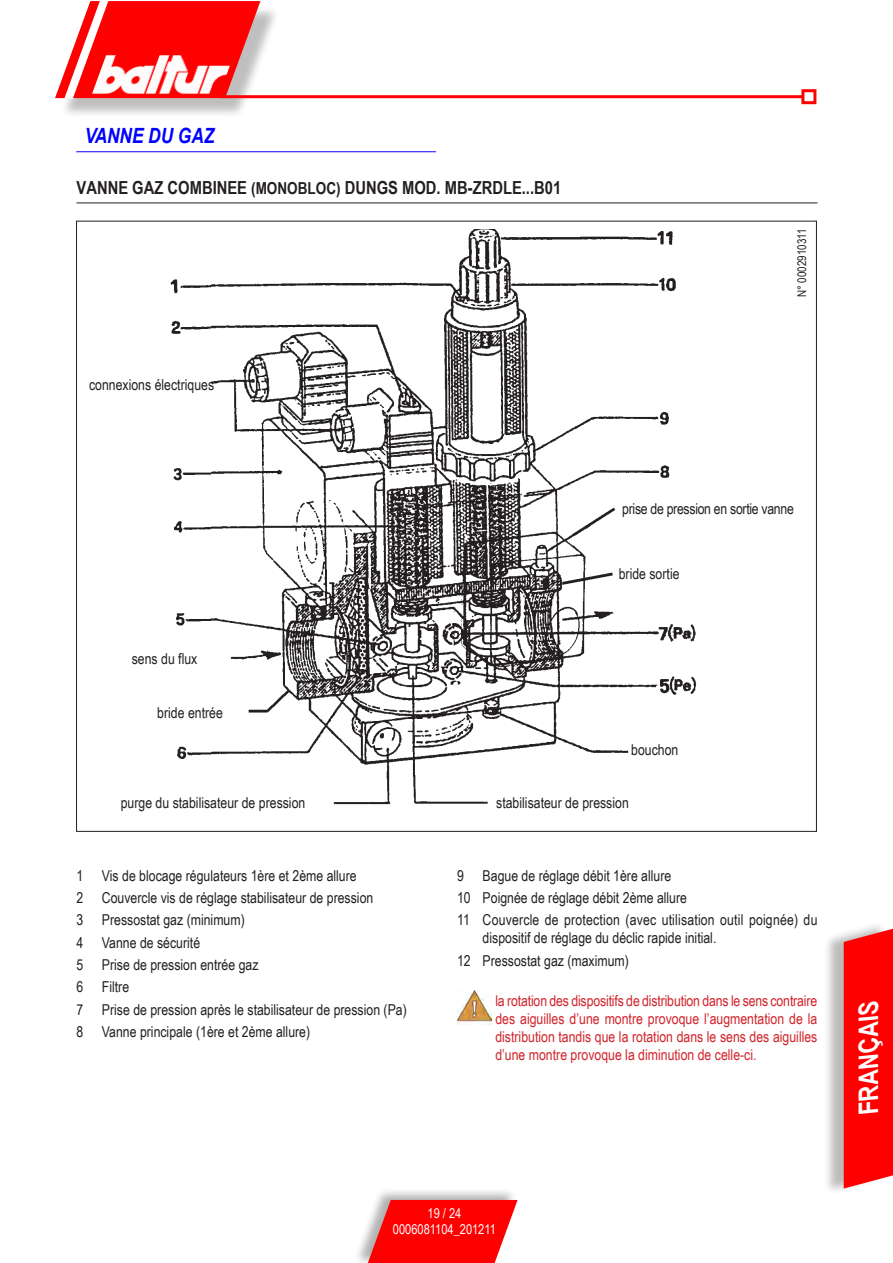
<style>
.page{position:relative;width:893px;height:1263px;background:#fff}
.page>*{position:absolute;margin:0;border:0;box-sizing:border-box;transform-origin:0 0}
.t1{font:italic 700 27px "Arial Narrow";color:#fff}
.t2{font:italic 700 21px "Arial Narrow";color:#00f}
.t3{font:700 18px "Arial Narrow";color:#231f20}
.t4{font:700 16.5px "Arial Narrow";color:#231f20}
.t5{font:15px/22.2px "Arial Narrow";color:#231f20}
.t6{font:15px/18px "Arial Narrow";color:#d1232a;text-align:justify}
.t7{font:15px "Arial Narrow";letter-spacing:-.02em;color:#231f20}
.t8{font:13.5px/16.5px "Arial Narrow";color:#fff;text-align:center}
.t9{font:12px "Arial Narrow";color:#231f20}
.s1{font-size:18px}
</style>
<div class="page">
<div style="left:352px;top:1187px;width:164px;height:76px;background:#231f20;opacity:.35"></div>
<svg style="left:368px;top:1200px;width:150px;height:63px;background:#fb2323"></svg>
<div style="left:59px;top:5px;width:220px;height:113px;background:#231f20;opacity:.29"></div>
<hr style="left:221px;top:95px;width:582px;height:3px;background:#f00">
<div style="left:801px;top:89px;width:15px;height:15px;border:3px solid #f00"></div>
<svg style="left:55px;top:1px;width:205px;height:98px"></svg>
<img style="left:170px;top:230px;width:527px;height:575px">
<div style="left:823px;top:920px;width:66px;height:275px;background:#231f20;opacity:.3"></div>
<div style="left:844px;top:929px;width:49px;height:259px;background:#f00"></div>
<hr style="left:77px;top:203px;width:740px;height:1px;background:#231f20">
<hr style="left:76px;top:151px;width:360px;height:1px;background:#00f">
<img style="left:457px;top:990px;width:34px;height:34px">
<h2 class="t2" style="left:85px;top:120px;width:131px">VANNE DU GAZ</h2>
<p class="t3" style="left:77px;top:174px;width:32px">VANNE</p>
<p class="t3" style="left:132px;top:174px;width:90px">GAZ COM BINEE</p>
<p class="t4" style="left:251px;top:176px;width:116px">(MONOBLOC) <span class="s1">DUNGS</span></p>
<p class="t3" style="left:402px;top:174px;width:161px">MOD. MB-ZRDLE...B01</p>
<p class="t5" style="left:89px;top:373px;width:127px">connexions électriques</p>
<p class="t9" style="left:793px;top:297px;width:70px;rotate:-90deg">N° 0002910311</p>
<p class="t7" style="left:622px;top:498px;width:173px">prise de pression en sortie vanne</p>
<p class="t5" style="left:132px;top:647px;width:67px">sens du flux</p>
<p class="t5" style="left:157px;top:701px;width:67px">bride entrée</p>
<p class="t5" style="left:619px;top:562px;width:62px">bride sortie</p>
<p class="t5" style="left:631px;top:738px;width:49px">bouchon</p>
<p class="t5" style="left:121px;top:790px;width:186px">purge du stabilisateur de pression</p>
<p class="t5" style="left:496px;top:791px;width:134px">stabilisateur de pression</p>
<p class="t5" style="left:76px;top:864px;width:332px">1 Vis de blocage régulateurs 1ère et 2ème allure<br>2 Couvercle vis de réglage stabilisateur de pression<br>3 Pressostat gaz (minimum)<br>4 Vanne de sécurité<br>5 Prise de pression entrée gaz<br>6 Filtre<br>7 Prise de pression après le stabilisateur de pression (Pa)<br>8 Vanne principale (1ère et 2ème allure)</p>
<p class="t5" style="left:457px;top:864px;width:362px">9 Bague de réglage débit 1ère allure<br>10 Poignée de réglage débit 2ème allure<br>11 Couvercle de protection (avec utilisation outil poignée) du</p>
<p class="t5" style="left:457px;top:926px;width:261px;text-indent:26px">dispositif de réglage du déclic rapide initial.<br>12 Pressostat gaz (maximum)</p>
<p class="t6" style="left:495px;top:991px;width:324px">la rotation des dispositifs de distribution dans le sens contraire des aiguilles d’une montre provoque l’augmentation de la distribution tandis que la rotation dans le sens des aiguilles d’une montre provoque la diminution de celle-ci.</p>
<p class="t8" style="left:393px;top:1204px;width:105px">19 / 24<br>0006081104_201211</p>
<h1 class="t1" style="left:848px;top:1113px;width:126px;rotate:-90deg">FRANÇAIS</h1>
</div>
